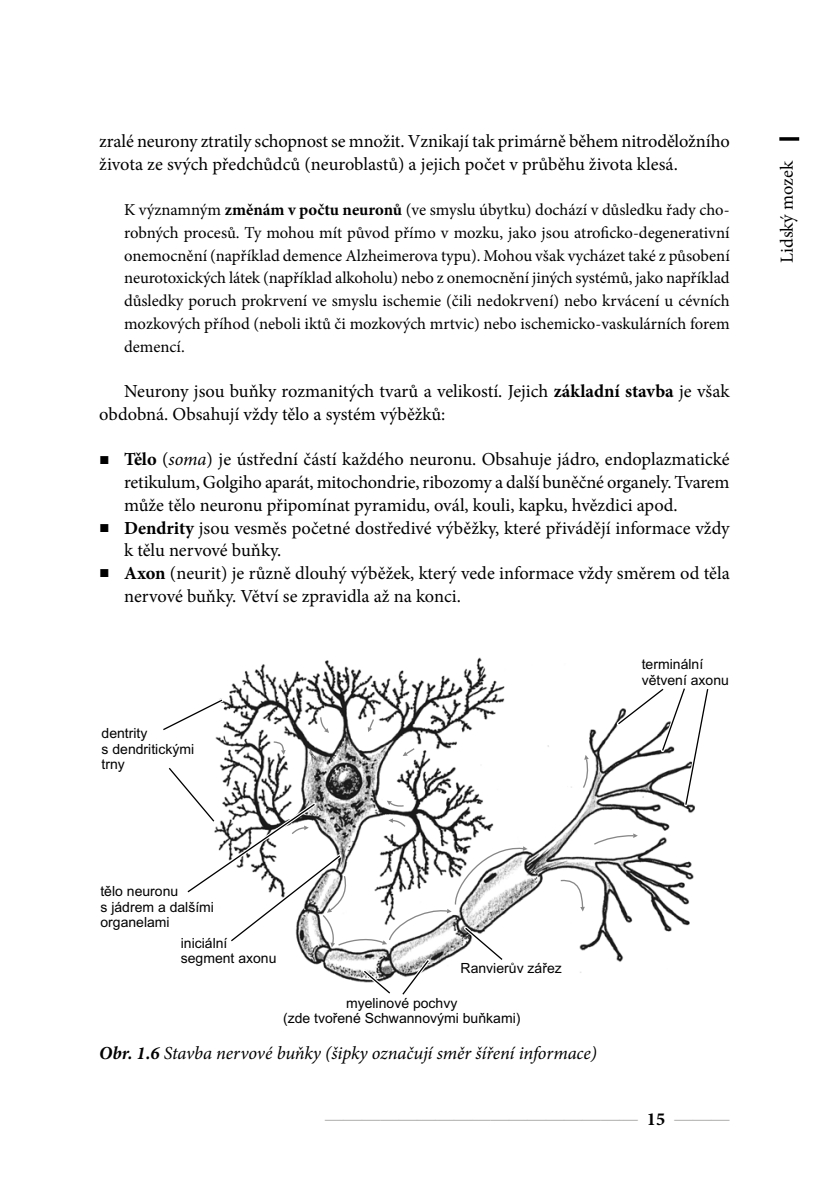
<style>
.page{position:relative;width:829px;height:1191px;background:#fff}
.page>*{position:absolute;margin:0;border:0;box-sizing:border-box;transform-origin:0 0}
.Normalni{font:18.38px/22.8px "Minion Pro";letter-spacing:-.005em;color:#000}
.Normalni_pred{font:18.38px/22.8px "Minion Pro";color:#000}
.Obr_popisek{font:italic 18.38px "Minion Pro";letter-spacing:-.01em;color:#000}
.t1{font:18.38px "Bembo Book MT Pro";color:#9d9d9c}
.Petit_UP{font:16.62px/22.8px "Minion Pro";color:#000;text-align:justify}
.t2{font:14px/15.6px "Arial";color:#000}
.s1{font-weight:700}
.s2{font-family:"Lin Libertine O"}
.s3{font-style:italic}
.s4{font-family:"Minion Pro";font-weight:700;color:#000}
</style>
<div class="page">
<svg style="left:779px;top:137px;width:20px;height:4px"></svg>
<img style="left:215px;top:657px;width:480px;height:316px">
<svg style="left:163px;top:695px;width:64px;height:39px"></svg>
<svg style="left:613px;top:684px;width:96px;height:124px"></svg>
<svg style="left:272px;top:740px;width:13px;height:15px"></svg>
<svg style="left:368px;top:718px;width:7px;height:14px"></svg>
<svg style="left:319px;top:716px;width:10px;height:17px"></svg>
<svg style="left:402px;top:747px;width:14px;height:9px"></svg>
<svg style="left:581px;top:755px;width:7px;height:34px"></svg>
<svg style="left:592px;top:833px;width:45px;height:13px"></svg>
<svg style="left:559px;top:879px;width:25px;height:32px"></svg>
<svg style="left:168px;top:763px;width:359px;height:232px"></svg>
<p class="Normalni" style="left:99px;top:130px;width:632px">zralé neurony ztratily schopnost se množit. Vznikají tak primárně během nitroděložního života ze svých předchůdců (neuroblastů) a jejich počet v průběhu života klesá.</p>
<p class="Petit_UP" style="left:124px;top:198px;width:607px">K významným <span class="s1">změnám v počtu neuronů</span> (ve smyslu úbytku) dochází v důsledku řady cho&shy;robných procesů. Ty mohou mít původ přímo v mozku, jako jsou atroficko-degenerativní onemocnění (například demence Alzheimerova typu). Mohou však vycházet také z působení neurotoxických látek (například alkoholu) nebo z onemocnění jiných systémů, jako například důsledky poruch prokrvení ve smyslu ischemie (čili nedokrvení) nebo krvácení u cévních mozkových příhod (neboli iktů či mozkových mrtvic) nebo ischemicko-vaskulárních forem demencí.</p>
<p class="Normalni_pred" style="left:99px;top:380px;width:631px;text-indent:25px">Neurony jsou buňky rozmanitých tvarů a velikostí. Jejich <span class="s1">základní stavba</span> je však obdobná. Obsahují vždy tělo a systém výběžků:</p>
<p class="Normalni" style="left:124px;top:448px;width:607px;text-align:justify;text-indent:-25px"><span class="s2">■</span> <span class="s1">Tělo</span> (<span class="s3">soma</span>) je ústřední částí každého neuronu. Obsahuje jádro, endoplazmatické retikulum, Golgiho aparát, mitochondrie, ribozomy a další buněčné organely. Tvarem může tělo neuronu připomínat pyramidu, ovál, kouli, kapku, hvězdici apod.</p>
<p class="Normalni" style="left:124px;top:516px;width:607px;text-indent:-25px"><span class="s2">■</span> <span class="s1">Dendrity</span> jsou vesměs početné dostředivé výběžky, které přivádějí informace vždy k tělu nervové buňky.</p>
<p class="Normalni" style="left:124px;top:562px;width:607px;text-indent:-25px"><span class="s2">■</span> <span class="s1">Axon</span> (neurit) je různě dlouhý výběžek, který vede informace vždy směrem od těla nervové buňky. Větví se zpravidla až na konci.</p>
<p class="t2" style="left:102px;top:726px;width:94px">dentrity<br>s dendritickými trny</p>
<p class="t2" style="left:100px;top:884px;width:115px">tělo neuronu<br>s jádrem a dalšími organelami</p>
<p class="t2" style="left:181px;top:936px;width:97px">iniciální segment axonu</p>
<p class="t2" style="left:460px;top:961px;width:103px">Ranvierův zářez</p>
<p class="t2" style="left:283px;top:996px;width:239px;text-align:center">myelinové pochvy<br>(zde tvořené Schwannovými buňkami)</p>
<p class="Obr_popisek" style="left:99px;top:1040px;width:499px"><span class="s1">Obr. 1.6</span> Stavba nervové buňky (šipky označují směr šíření informace)</p>
<p class="t2" style="left:641px;top:657px;width:89px">terminální větvení axonu</p>
<p class="t1" style="left:325px;top:1107px;width:406px">————————————————— <span class="s4">15</span> ———</p>
<p class="Normalni" style="left:775px;top:263px;width:103px;rotate:-90deg">Lidský mozek</p>
</div>
